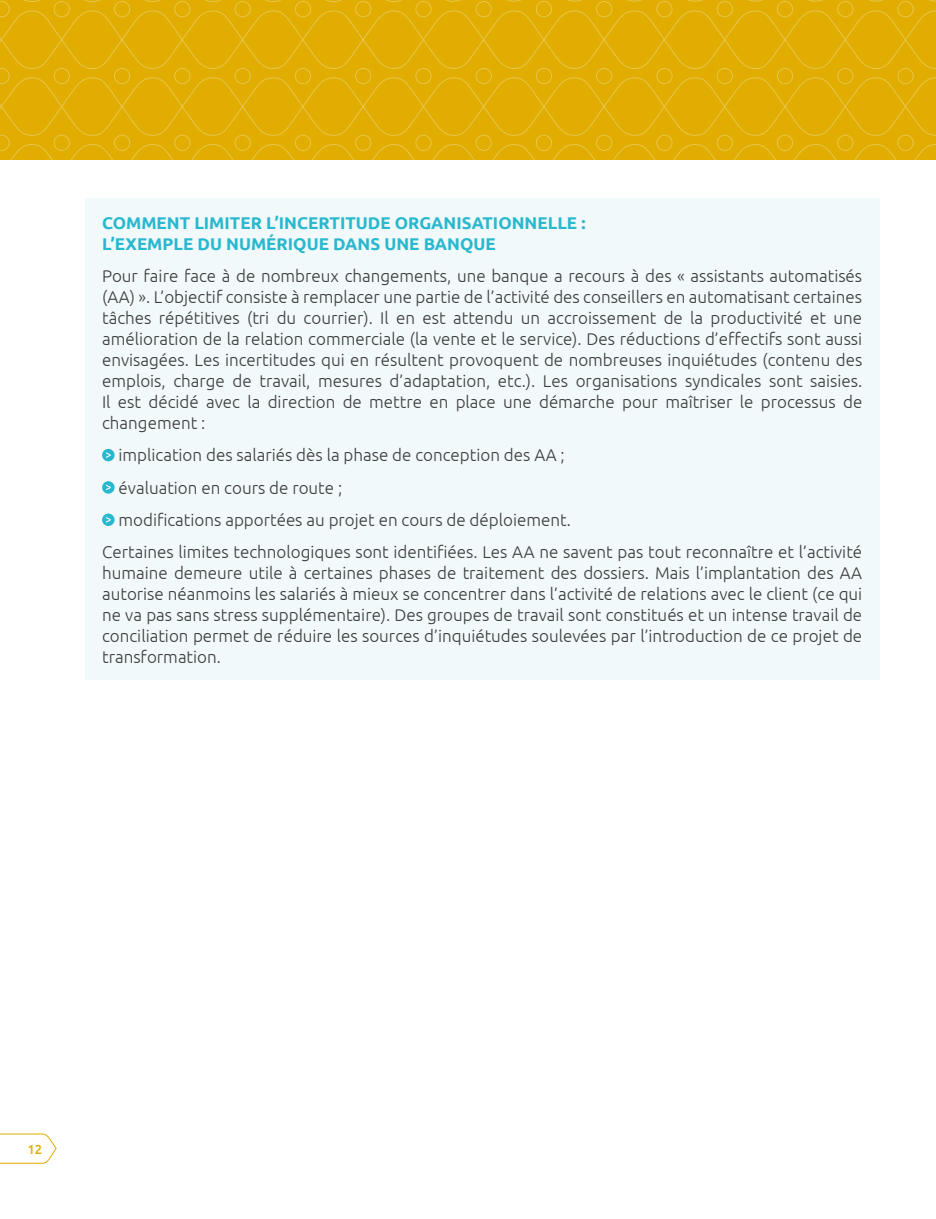
<style>
.page{position:relative;width:936px;height:1219px;background:#fff}
.page>*{position:absolute;margin:0;border:0;box-sizing:border-box;transform-origin:0 0}
.t1{font:300 17px/21px "Ubuntu";color:#3c3c3b;text-align:justify}
.t2{font:700 17px/21px "Ubuntu";color:#29b8ce}
.t3{font:500 13px "Ubuntu";color:#e0ad00}
</style>
<div class="page">
<svg style="left:0;top:1133px;width:57px;height:31px"></svg>
<svg style="left:0;top:0;width:936px;height:160px;background:#e0ae04"></svg>
<div style="left:85px;top:198px;width:794px;height:482px;background:#f1f9fb"></div>
<div style="left:102px;top:449px;width:13px;height:12px;background:#29b8ce;border-radius:50%"></div>
<svg style="left:106px;top:452px;width:5px;height:6px"></svg>
<svg style="left:102px;top:481px;width:13px;height:13px"></svg>
<svg style="left:106px;top:485px;width:5px;height:5px"></svg>
<div style="left:102px;top:514px;width:13px;height:12px;background:#29b8ce;border-radius:50%"></div>
<svg style="left:106px;top:517px;width:5px;height:6px"></svg>
<p class="t2" style="left:102px;top:212px;width:485px">COMMENT LIMITER L’INCERTITUDE ORGANISATIONNELLE :<br>L’EXEMPLE DU NUMÉRIQUE DANS UNE BANQUE</p>
<p class="t1" style="left:102px;top:265px;width:761px">Pour faire face à de nombreux changements, une banque a recours à des « assistants automatisés (AA) ». L’objectif consiste à remplacer une partie de l’activité des conseillers en automatisant certaines tâches répétitives (tri du courrier). Il en est attendu un accroissement de la productivité et une amélioration de la relation commerciale (la vente et le service). Des réductions d’effectifs sont aussi envisagées. Les incertitudes qui en résultent provoquent de nombreuses inquiétudes (contenu des emplois, charge de travail, mesures d’adaptation, etc.). Les organisations syndicales sont saisies.<br>Il est décidé avec la direction de mettre en place une démarche pour maîtriser le processus de changement :</p>
<p class="t1" style="left:118px;top:444px;width:447px">implication des salariés dès la phase de conception des AA ;</p>
<p class="t1" style="left:118px;top:477px;width:225px">évaluation en cours de route ;</p>
<p class="t1" style="left:118px;top:509px;width:454px">modifications apportées au projet en cours de déploiement.</p>
<p class="t1" style="left:102px;top:541px;width:761px">Certaines limites technologiques sont identifiées. Les AA ne savent pas tout reconnaître et l’activité</p>
<p class="t1" style="left:102px;top:562px;width:761px">humaine demeure utile à certaines phases de traitement des dossiers. Mais l’implantation des AA autorise néanmoins les salariés à mieux se concentrer dans l’activité de relations avec le client (ce qui ne va pas sans stress supplémentaire). Des groupes de travail sont constitués et un intense travail de conciliation permet de réduire les sources d’inquiétudes soulevées par l’introduction de ce projet de transformation.</p>
<p class="t3" style="left:28px;top:1141px;width:16px">12</p>
</div>
